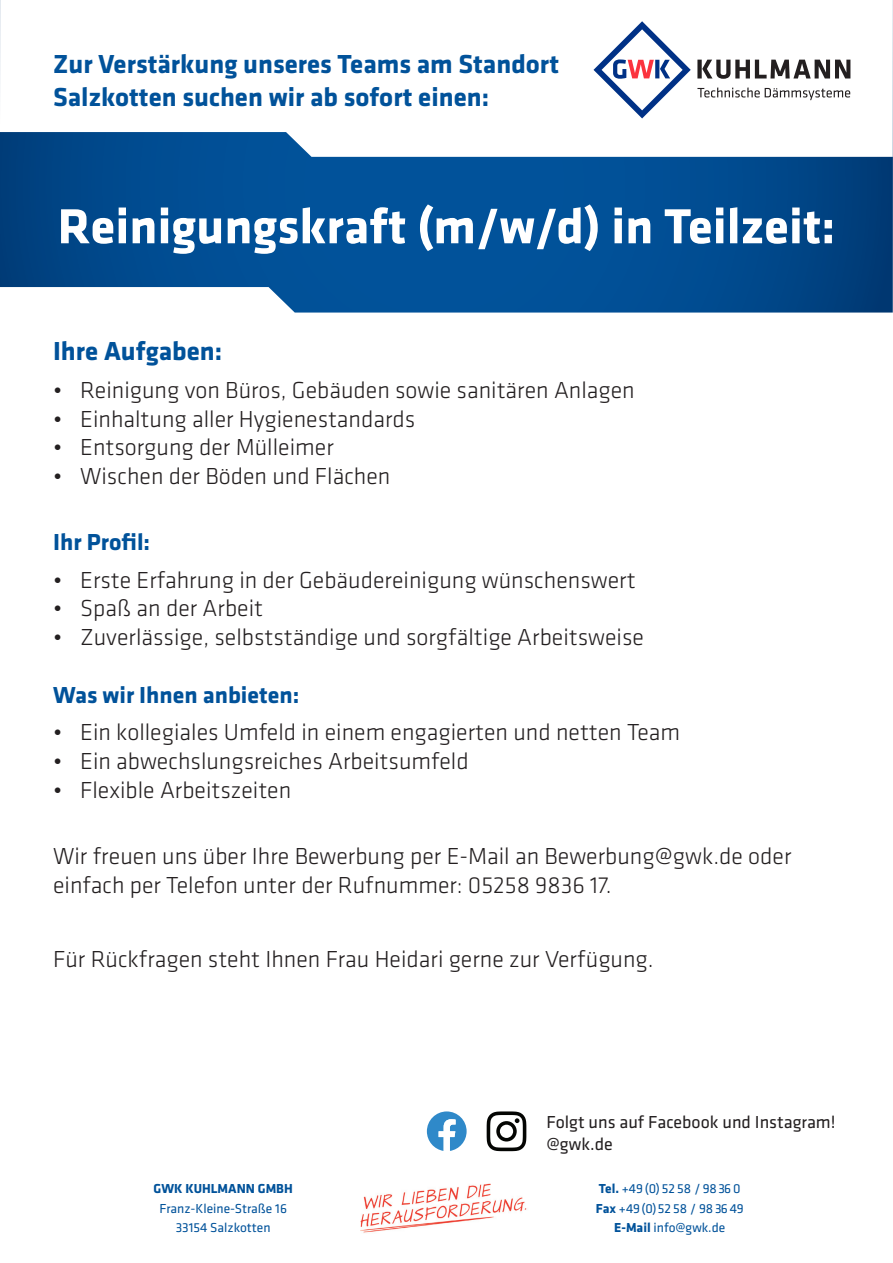
<style>
.page{position:relative;width:893px;height:1263px;background:#fff}
.page>*{position:absolute;margin:0;border:0;box-sizing:border-box;transform-origin:0 0}
.t1{font:700 51px "Klavika";color:#fff}
.t2{font:700 27px/32.4px "Klavika";color:#01529a}
.t3{font:300 24px/28.8px "Klavika";color:#231f20}
.t4{font:700 24px "Klavika";color:#01529a}
.t5{font:18px/21.6px "Klavika";color:#231f20}
.t6{font:13.5px/19.5px "Klavika";color:#01529a;text-align:center}
.t7{font:700 13.5px "Klavika";color:#01529a}
.s1{font-weight:700}
</style>
<div class="page">
<svg style="left:0;top:157px;width:893px;height:156px;background:#0e5596"></svg>
<svg style="left:0;top:0;width:893px;height:157px"></svg>
<img style="left:360px;top:1183px;width:167px;height:50px">
<svg style="left:593px;top:21px;width:98px;height:97px"></svg>
<svg style="left:697px;top:60px;width:153px;height:19px"></svg>
<svg style="left:697px;top:87px;width:153px;height:13px"></svg>
<svg style="left:427px;top:1111px;width:40px;height:40px"></svg>
<svg style="left:487px;top:1111px;width:39px;height:40px"></svg>
<p class="t2" style="left:53px;top:47px;width:507px">Zur Verstärkung unseres Teams am Standort<br>Salzkotten suchen wir ab sofort einen:</p>
<h1 class="t1" style="left:58px;top:189px;width:779px">Reinigungskraft (m/w/d) in Teilzeit:</h1>
<p class="t2" style="left:53px;top:334px;width:171px">Ihre Aufgaben:</p>
<p class="t3" style="left:53px;top:375px;width:583px">• Reinigung von Büros, Gebäuden sowie sanitären Anlagen</p>
<p class="t3" style="left:53px;top:404px;width:364px">• Einhaltung aller Hygienestandards</p>
<p class="t3" style="left:53px;top:433px;width:282px">• Entsorgung der Mülleimer</p>
<p class="t3" style="left:53px;top:462px;width:339px">• Wischen der Böden und Flächen</p>
<p class="t4" style="left:53px;top:525px;width:99px">Ihr Profil:</p>
<p class="t3" style="left:53px;top:565px;width:584px">• Erste Erfahrung in der Gebäudereinigung wünschenswert</p>
<p class="t3" style="left:53px;top:594px;width:211px">• Spaß an der Arbeit</p>
<p class="t3" style="left:53px;top:623px;width:592px">• Zuverlässige, selbstständige und sorgfältige Arbeitsweise</p>
<p class="t4" style="left:53px;top:677px;width:248px">Was wir Ihnen anbieten:</p>
<p class="t3" style="left:53px;top:717px;width:628px">• Ein kollegiales Umfeld in einem engagierten und netten Team</p>
<p class="t3" style="left:53px;top:746px;width:417px">• Ein abwechslungsreiches Arbeitsumfeld</p>
<p class="t3" style="left:53px;top:775px;width:240px">• Flexible Arbeitszeiten</p>
<p class="t3" style="left:53px;top:841px;width:740px">Wir freuen uns über Ihre Bewerbung per E-Mail an Bewerbung@gwk.de oder einfach per Telefon unter der Rufnummer: 05258 9836 17.</p>
<p class="t3" style="left:53px;top:945px;width:602px">Für Rückfragen steht Ihnen Frau Heidari gerne zur Verfügung.</p>
<p class="t7" style="left:154px;top:1179px;width:141px">GWK KUHLMANN GMBH</p>
<p class="t6" style="left:159px;top:1198px;width:129px">Franz-Kleine-Straße 16<br>33154 Salzkotten</p>
<p class="t5" style="left:546px;top:1111px;width:291px">Folgt uns auf Facebook und Instagram! @gwk.de</p>
<p class="t6" style="left:596px;top:1178px;width:149px"><span class="s1">Tel.</span> +49 (0) 52 58 / 98 36 0<br><span class="s1">Fax</span> +49(0)52 58 / 98 36 49<br><span class="s1">E-Mail</span> info@gwk.de</p>
</div>
